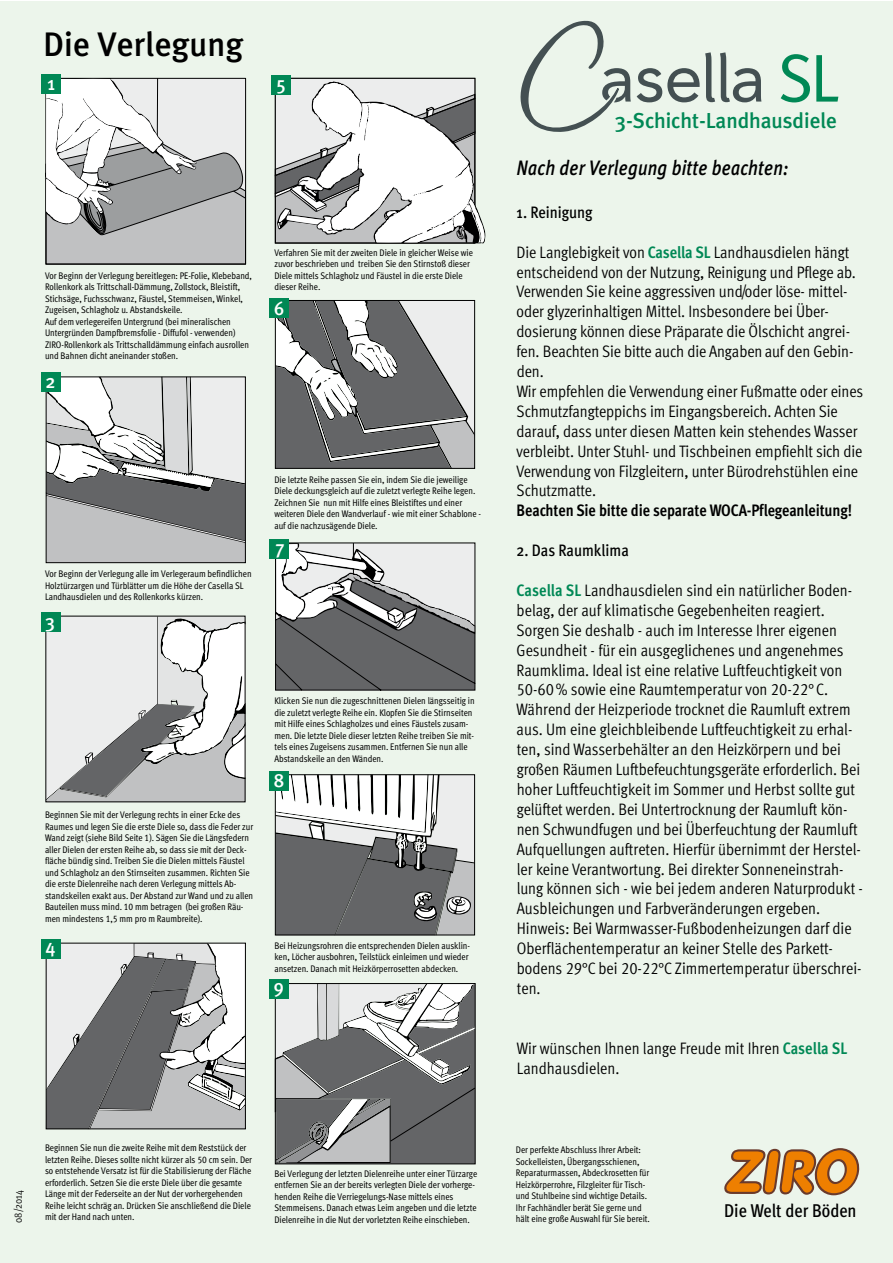
<style>
.page{position:relative;width:893px;height:1263px;background:#fff}
.page>*{position:absolute;margin:0;border:0;box-sizing:border-box;transform-origin:0 0}
.t1{font:67.65px "Meta Cond Book LF";color:#445052;scale:1.04 1}
.t2{font:500 34.05px "Meta Plus";color:#000}
.t3{font:500 21.6px "Meta Plus";letter-spacing:-.005em;color:#085}
.t4{font:italic 500 20.85px "Meta Plus";letter-spacing:.01em;color:#000;scale:.85 1}
.t5{font:500 19.2px "Meta Plus";color:#fff;scale:.96 1}
.t6{font:500 18.6px "Meta Cond";color:#000}
.t7{font:16.65px/20px "Meta Cond Normal LF";color:#000}
.t8{font:16.65px "Meta Cond Bold LF";letter-spacing:-.005em;color:#000}
.t9{font:500 16.65px "Meta Cond";color:#000}
.t10{font:10.65px "Meta Cond Normal";color:#000}
.t11{font:9.6px/11.6px "Meta Cond Book LF";letter-spacing:-.005em;color:#000}
.s1{color:#085}
.s2{font-family:"Meta Cond Bold LF";color:#085}
</style>
<div class="page">
<div style="left:0;top:1px;width:892px;height:1262px;background:#ecf5eb"></div>
<svg style="left:724px;top:1148px;width:136px;height:47px"></svg>
<svg style="left:733px;top:68px;width:28px;height:34px"></svg>
<svg style="left:637px;top:68px;width:63px;height:34px"></svg>
<svg style="left:520px;top:20px;width:111px;height:112px"></svg>
<svg style="left:45px;top:78px;width:202px;height:187px"></svg>
<svg style="left:48px;top:379px;width:196px;height:182px;background:#b9babb"></svg>
<div style="left:46px;top:377px;width:200px;height:186px;border:1px solid #000"></div>
<svg style="left:48px;top:618px;width:195px;height:182px"></svg>
<svg style="left:48px;top:945px;width:196px;height:182px"></svg>
<div style="left:46px;top:943px;width:200px;height:186px;border:1px solid #000"></div>
<svg style="left:274px;top:78px;width:211px;height:166px"></svg>
<div style="left:41px;top:74px;width:19px;height:20px;background:#085"></div>
<div style="left:41px;top:373px;width:19px;height:19px;background:#085"></div>
<div style="left:41px;top:612px;width:19px;height:20px;background:#085"></div>
<div style="left:41px;top:939px;width:19px;height:19px;background:#085"></div>
<div style="left:271px;top:75px;width:19px;height:19px;background:#085"></div>
<svg style="left:275px;top:300px;width:200px;height:168px"></svg>
<svg style="left:274px;top:542px;width:202px;height:149px"></svg>
<svg style="left:277px;top:776px;width:196px;height:157px;background:#9d9d9e"></svg>
<div style="left:275px;top:774px;width:200px;height:161px;border:1px solid #000"></div>
<svg style="left:275px;top:983px;width:201px;height:181px;background:#919293"></svg>
<div style="left:269px;top:298px;width:20px;height:19px;background:#085"></div>
<div style="left:269px;top:539px;width:20px;height:19px;background:#085"></div>
<div style="left:269px;top:771px;width:20px;height:19px;background:#085"></div>
<div style="left:269px;top:979px;width:20px;height:19px;background:#085"></div>
<h2 class="t2" style="left:43px;top:24px;width:202px">Die Verlegung</h2>
<h3 class="t5" style="left:47px;top:72px;width:9px">1</h3>
<h3 class="t5" style="left:277px;top:72px;width:11px">5</h3>
<p class="t11" style="left:45px;top:270px;width:208px">Vor Beginn der Verlegung bereitlegen: PE-Folie, Klebeband, Rollenkork als Trittschall-Dämmung, Zollstock, Bleistift, Stichsäge, Fuchsschwanz, Fäustel, Stemmeisen, Winkel, Zugeisen, Schlagholz u. Abstandskeile.<br>Auf dem verlegereifen Untergrund (bei mineralischen Untergründen Dampfbremsfolie - Diffufol - verwenden)<br>ZIRO-Rollenkork als Trittschalldämmung einfach ausrollen und Bahnen dicht aneinander stoßen.</p>
<h3 class="t5" style="left:46px;top:371px;width:12px">2</h3>
<p class="t11" style="left:274px;top:247px;width:200px">Verfahren Sie mit der zweiten Diele in gleicher Weise wie zuvor beschrieben und treiben Sie den Stirnstoß dieser Diele mittels Schlagholz und Fäustel in die erste Diele dieser Reihe.</p>
<h3 class="t5" style="left:274px;top:297px;width:12px">6</h3>
<p class="t11" style="left:45px;top:568px;width:208px">Vor Beginn der Verlegung alle im Verlegeraum befindlichen<br>Holztürzargen und Türblätter um die Höhe der Casella SL<br>Landhausdielen und des Rollenkorks kürzen.</p>
<h3 class="t5" style="left:46px;top:610px;width:12px">3</h3>
<p class="t11" style="left:274px;top:473px;width:208px">Die letzte Reihe passen Sie ein, indem Sie die jeweilige Diele deckungsgleich auf die zuletzt verlegte Reihe legen.<br>Zeichnen Sie nun mit Hilfe eines Bleistiftes und einer weiteren Diele den Wandverlauf - wie mit einer Schablone - auf die nachzusägende Diele.</p>
<h3 class="t5" style="left:275px;top:536px;width:11px">7</h3>
<p class="t11" style="left:45px;top:809px;width:210px">Beginnen Sie mit der Verlegung rechts in einer Ecke des Raumes und legen Sie die erste Diele so, dass die Feder zur Wand zeigt (siehe Bild Seite 1). Sägen Sie die Längsfedern aller Dielen der ersten Reihe ab, so dass sie mit der Deck&shy;fläche bündig sind. Treiben Sie die Dielen mittels Fäustel und Schlagholz an den Stirnseiten zusammen. Richten Sie die erste Dielenreihe nach deren Verlegung mittels Ab&shy;standskeilen exakt aus. Der Abstand zur Wand und zu allen Bauteilen muss mind. 10 mm betragen (bei großen Räu&shy;men mindestens 1,5 mm pro m Raumbreite).</p>
<h3 class="t5" style="left:46px;top:935px;width:12px">4</h3>
<p class="t11" style="left:274px;top:695px;width:202px">Klicken Sie nun die zugeschnittenen Dielen längsseitig in die zuletzt verlegte Reihe ein. Klopfen Sie die Stirnseiten mit Hilfe eines Schlagholzes und eines Fäustels zusam&shy;men. Die letzte Diele dieser letzten Reihe treiben Sie mit&shy;tels eines Zugeisens zusammen. Entfernen Sie nun alle Abstandskeile an den Wänden.</p>
<h3 class="t5" style="left:274px;top:769px;width:13px">8</h3>
<p class="t11" style="left:274px;top:939px;width:197px">Bei Heizungsrohren die entsprechenden Dielen ausklin&shy;ken, Löcher ausbohren, Teilstück einleimen und wieder ansetzen. Danach mit Heizkörperrosetten abdecken.</p>
<h3 class="t5" style="left:274px;top:975px;width:12px">9</h3>
<p class="t10" style="left:12px;top:1223px;width:34px;rotate:-90deg">08/2014</p>
<p class="t11" style="left:45px;top:1142px;width:209px">Beginnen Sie nun die zweite Reihe mit dem Reststück der letzten Reihe. Dieses sollte nicht kürzer als 50 cm sein. Der so entstehende Versatz ist für die Stabilisierung der Fläche erforderlich. Setzen Sie die erste Diele über die gesamte Länge mit der Federseite an der Nut der vorhergehenden Reihe leicht schräg an. Drücken Sie anschließend die Diele mit der Hand nach unten.</p>
<p class="t11" style="left:274px;top:1167px;width:204px">Bei Verlegung der letzten Dielenreihe unter einer Türzarge entfernen Sie an der bereits verlegten Diele der vorherge&shy;henden Reihe die Verriegelungs-Nase mittels eines Stemmeisens. Danach etwas Leim angeben und die letzte Dielenreihe in die Nut der vorletzten Reihe einschieben.</p>
<h1 class="t1" style="left:700px;top:39px;width:135px">ll <span class="s1">SL</span></h1>
<h3 class="t3" style="left:615px;top:108px;width:223px">3-Schicht-Landhausdiele</h3>
<h3 class="t4" style="left:517px;top:156px;width:321px">Nach der Verlegung bitte beachten:</h3>
<h3 class="t9" style="left:517px;top:202px;width:77px">1. Reinigung</h3>
<p class="t7" style="left:517px;top:242px;width:348px">Die Langlebigkeit von <span class="s2">Casella SL</span> Landhausdielen hängt entscheidend von der Nutzung, Reinigung und Pflege ab.<br>Verwenden Sie keine aggressiven und/oder löse- mittel&shy;oder glyzerinhaltigen Mittel. Insbesondere bei Über&shy;dosierung können diese Präparate die Ölschicht angrei&shy;fen. Beachten Sie bitte auch die Angaben auf den Gebin&shy;den.<br>Wir empfehlen die Verwendung einer Fußmatte oder eines Schmutzfangteppichs im Eingangsbereich. Achten Sie darauf, dass unter diesen Matten kein stehendes Wasser verbleibt. Unter Stuhl- und Tischbeinen empfiehlt sich die Verwendung von Filzgleitern, unter Bürodrehstühlen eine Schutzmatte.</p>
<h3 class="t8" style="left:517px;top:501px;width:337px">Beachten Sie bitte die separate WOCA-Pflegeanleitung!</h3>
<h3 class="t9" style="left:517px;top:541px;width:114px">2. Das Raumklima</h3>
<p class="t7" style="left:517px;top:580px;width:348px"><span class="s2">Casella SL</span> Landhausdielen sind ein natürlicher Boden&shy;belag, der auf klimatische Gegebenheiten reagiert.<br>Sorgen Sie deshalb - auch im Interesse Ihrer eigenen Gesundheit - für ein ausgeglichenes und angenehmes Raumklima. Ideal ist eine relative Luftfeuchtigkeit von 50-60 % sowie eine Raumtemperatur von 20-22° C.<br>Während der Heizperiode trocknet die Raumluft extrem aus. Um eine gleichbleibende Luftfeuchtigkeit zu erhal&shy;ten, sind Wasserbehälter an den Heizkörpern und bei großen Räumen Luftbefeuchtungsgeräte erforderlich. Bei hoher Luftfeuchtigkeit im Sommer und Herbst sollte gut gelüftet werden. Bei Untertrocknung der Raumluft kön&shy;nen Schwundfugen und bei Überfeuchtung der Raumluft Aufquellungen auftreten. Hierfür übernimmt der Herstel&shy;ler keine Verantwortung. Bei direkter Sonneneinstrah&shy;lung können sich - wie bei jedem anderen Naturprodukt - Ausbleichungen und Farbveränderungen ergeben.<br>Hinweis: Bei Warmwasser-Fußbodenheizungen darf die Oberflächentemperatur an keiner Stelle des Parkett&shy;bodens 29°C bei 20-22°C Zimmertemperatur überschrei&shy;ten.</p>
<h3 class="t7" style="left:517px;top:1038px;width:332px">Wir wünschen Ihnen lange Freude mit Ihren <span class="s2">Casella SL<br></span>Landhausdielen.</h3>
<p class="t11" style="left:516px;top:1144px;width:136px">Der perfekte Abschluss Ihrer Arbeit:<br>Sockelleisten, Übergangsschienen, Reparaturmassen, Abdeckrosetten für Heizkörperrohre, Filzgleiter für Tisch&shy;und Stuhlbeine sind wichtige Details.<br>Ihr Fachhändler berät Sie gerne und hält eine große Auswahl für Sie bereit.</p>
<h3 class="t6" style="left:724px;top:1200px;width:134px">Die Welt der Böden</h3>
</div>
